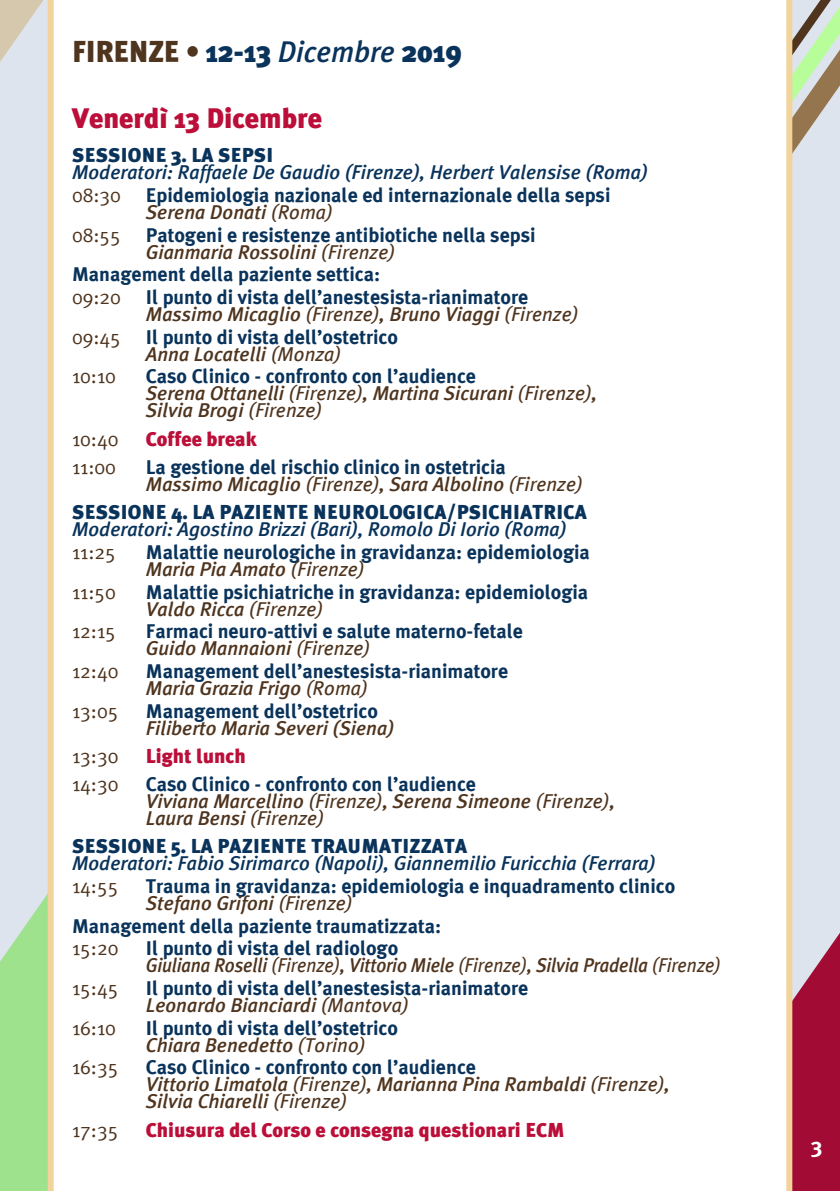
<style>
.page{position:relative;width:840px;height:1191px;background:#fff}
.page>*{position:absolute;margin:0;border:0;box-sizing:border-box;transform-origin:0 0}
.t1{font:900 30px "Meta Plus";letter-spacing:-.01em;color:#09335b}
.t2{font:900 28px "Meta Plus";color:#bb0e39}
.t3{font:700 22px "Meta Plus";color:#fff}
.t4{font:700 20px/17px "Meta Plus";color:#09335b}
.t5{font:italic 500 20px/17px "Meta Plus";color:#4f341e}
.t6{font:italic 500 20px/22.6px "Meta Plus";color:#09335b}
.t7{font:italic 500 20px/17px "Meta Plus";color:#4f341e;scale:.93 1}
.t8{font:900 20px "Meta Plus";letter-spacing:.015em;color:#09335b}
.t9{font:20px "Meta Plus";color:#4f341e}
.t10{font:900 20px "Meta Plus";color:#bb0e39}
.s1{color:#4f341e}
.s2{font-weight:500;font-style:italic}
.s3{font-weight:400;font-style:normal;color:#4f341e}
.s4{font-weight:700;font-style:normal}
.s5{font-weight:500;font-style:italic;color:#4f341e}
.s6{font-weight:400;font-style:italic;color:#4f341e}
.s7{font-weight:400;color:#4f341e}
.s8{font-weight:400}
.s9{font-weight:700;font-style:normal;color:#09335b}
</style>
<div class="page">
<div style="left:0;top:0;width:839px;height:1191px;background:#dee4ed"></div>
<svg style="left:0;top:798px;width:48px;height:393px;fill:#9fe28e"></svg>
<svg style="left:791px;top:7px;width:48px;height:376px"></svg>
<svg style="left:791px;top:50px;width:48px;height:225px"></svg>
<svg style="left:0;top:0;width:48px;height:247px"></svg>
<svg style="left:791px;top:476px;width:48px;height:715px"></svg>
<div style="left:48px;top:0;width:743px;height:1191px;background:#fff"></div>
<h1 class="t1" style="left:72px;top:34px;width:391px"><span class="s1">FIRENZE •</span> 12-13 <span class="s2">Dicembre</span> 2019</h1>
<h2 class="t2" style="left:72px;top:102px;width:251px">Venerdì 13 Dicembre</h2>
<p class="t8" style="left:72px;top:144px;width:202px">SESSIONE 3. LA SEPSI</p>
<p class="t6" style="left:72px;top:161px;width:577px">Moderatori: Raffaele De Gaudio (Firenze), Herbert Valensise (Roma)<br><span class="s3">08:30</span> <span class="s4">Epidemiologia nazionale ed internazionale della sepsi</span></p>
<p class="t4" style="left:72px;top:201px;width:465px;line-height:22.6px;text-indent:74px"><span class="s5">Serena Donati</span> <span class="s6">(Roma)<br></span><span class="s7">08:55</span> Patogeni e resistenze antibiotiche nella sepsi</p>
<p class="t4" style="left:72px;top:240px;width:457px;line-height:22.6px;text-indent:74px"><span class="s5">Gianmaria Rossolini</span> <span class="s6">(Firenze)<br></span>Management della paziente settica:<br><span class="s7">09:20</span> Il punto di vista dell’anestesista-rianimatore</p>
<p class="t4" style="left:72px;top:303px;width:507px;line-height:22.6px;text-indent:74px"><span class="s5">Massimo Micaglio</span> <span class="s6">(Firenze)</span><span class="s5">, Bruno Viaggi</span> <span class="s6">(Firenze)<br></span><span class="s7">09:45</span> Il punto di vista dell’ostetrico</p>
<p class="t5" style="left:146px;top:345px;width:197px">Anna Locatelli <span class="s8">(Monza)</span></p>
<p class="t9" style="left:72px;top:365px;width:45px">10:10</p>
<p class="t5" style="left:146px;top:368px;width:452px"><span class="s9">Caso Clinico - confronto con l’audience<br></span>Serena Ottanelli <span class="s8">(Firenze)</span>, Martina Sicurani <span class="s8">(Firenze)</span>,<br>Silvia Brogi <span class="s8">(Firenze)</span></p>
<p class="t9" style="left:72px;top:427px;width:48px">10:40</p>
<p class="t10" style="left:146px;top:427px;width:112px">Coffee break</p>
<p class="t9" style="left:72px;top:455px;width:45px">11:00</p>
<p class="t4" style="left:146px;top:458px;width:438px">La gestione del rischio clinico in ostetricia<br><span class="s5">Massimo Micaglio</span> <span class="s6">(Firenze)</span><span class="s5">, Sara Albolino</span> <span class="s6">(Firenze)</span></p>
<p class="t8" style="left:72px;top:500px;width:515px">SESSIONE 4. LA PAZIENTE NEUROLOGICA/PSICHIATRICA</p>
<p class="t6" style="left:72px;top:518px;width:496px">Moderatori: Agostino Brizzi (Bari), Romolo Di Iorio (Roma)</p>
<p class="t9" style="left:72px;top:540px;width:45px">11:25</p>
<p class="t4" style="left:146px;top:543px;width:445px">Malattie neurologiche in gravidanza: epidemiologia<br><span class="s5">Maria Pia Amato</span> <span class="s6">(Firenze)</span></p>
<p class="t9" style="left:72px;top:580px;width:45px">11:50</p>
<p class="t4" style="left:146px;top:583px;width:443px">Malattie psichiatriche in gravidanza: epidemiologia<br><span class="s5">Valdo Ricca</span> <span class="s6">(Firenze)</span></p>
<p class="t9" style="left:72px;top:619px;width:45px">12:15</p>
<p class="t4" style="left:146px;top:622px;width:378px">Farmaci neuro-attivi e salute materno-fetale<br><span class="s5">Guido Mannaioni</span> <span class="s6">(Firenze)</span></p>
<p class="t9" style="left:72px;top:659px;width:48px">12:40</p>
<p class="t4" style="left:146px;top:662px;width:363px">Management dell’anestesista-rianimatore<br><span class="s5">Maria Grazia Frigo</span> <span class="s6">(Roma)</span></p>
<p class="t9" style="left:72px;top:699px;width:48px">13:05</p>
<p class="t4" style="left:146px;top:702px;width:233px">Management dell’ostetrico</p>
<p class="t5" style="left:146px;top:719px;width:250px">Filiberto Maria Severi (Siena)</p>
<p class="t9" style="left:72px;top:744px;width:48px">13:30</p>
<p class="t10" style="left:146px;top:744px;width:101px">Light lunch</p>
<p class="t9" style="left:72px;top:772px;width:48px">14:30</p>
<p class="t5" style="left:146px;top:775px;width:470px"><span class="s9">Caso Clinico - confronto con l’audience<br></span>Viviana Marcellino <span class="s8">(Firenze)</span>, Serena Simeone <span class="s8">(Firenze)</span>,<br>Laura Bensi <span class="s8">(Firenze)</span></p>
<p class="t8" style="left:72px;top:835px;width:396px">SESSIONE 5. LA PAZIENTE TRAUMATIZZATA</p>
<p class="t6" style="left:72px;top:852px;width:584px">Moderatori: Fabio Sirimarco (Napoli), Giannemilio Furicchia (Ferrara)</p>
<p class="t9" style="left:72px;top:874px;width:48px">14:55</p>
<p class="t4" style="left:146px;top:877px;width:530px">Trauma in gravidanza: epidemiologia e inquadramento clinico<br><span class="s5">Stefano Grifoni</span> <span class="s6">(Firenze)</span></p>
<p class="t4" style="left:72px;top:917px;width:370px">Management della paziente traumatizzata:</p>
<p class="t9" style="left:72px;top:937px;width:48px">15:20</p>
<p class="t7" style="left:146px;top:940px;width:619px"><span class="s9">Il punto di vista del radiologo<br></span>Giuliana Roselli <span class="s8">(Firenze)</span>, Vittorio Miele <span class="s8">(Firenze)</span>, Silvia Pradella <span class="s8">(Firenze)</span></p>
<p class="t9" style="left:72px;top:976px;width:48px">15:45</p>
<p class="t4" style="left:146px;top:979px;width:383px">Il punto di vista dell’anestesista-rianimatore<br><span class="s5">Leonardo Bianciardi</span> <span class="s6">(Mantova)</span></p>
<p class="t9" style="left:72px;top:1016px;width:45px">16:10</p>
<p class="t4" style="left:146px;top:1019px;width:253px">Il punto di vista dell’ostetrico<br><span class="s5">Chiara Benedetto</span> <span class="s6">(Torino)</span></p>
<p class="t9" style="left:72px;top:1055px;width:48px">16:35</p>
<p class="t5" style="left:146px;top:1058px;width:525px"><span class="s9">Caso Clinico - confronto con l’audience<br></span>Vittorio Limatola <span class="s8">(Firenze)</span>, Marianna Pina Rambaldi <span class="s8">(Firenze)</span>,<br>Silvia Chiarelli <span class="s8">(Firenze)</span></p>
<p class="t9" style="left:72px;top:1118px;width:48px">17:35</p>
<p class="t10" style="left:146px;top:1118px;width:420px">Chiusura del Corso e consegna questionari ECM</p>
<p class="t3" style="left:811px;top:1132px;width:13px">3</p>
</div>
